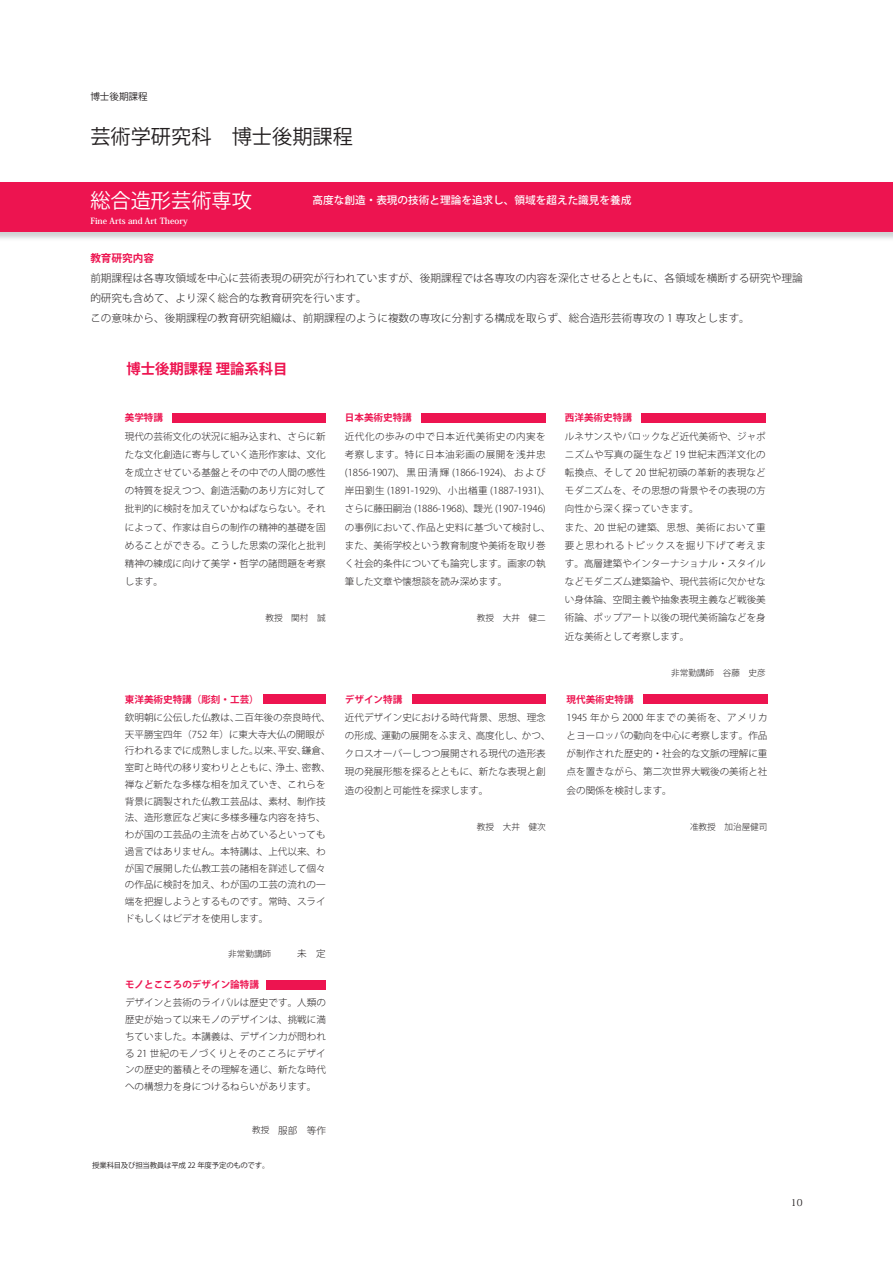
<style>
.page{position:relative;width:893px;height:1263px;background:#fff}
.page>*{position:absolute;margin:0;border:0;box-sizing:border-box;transform-origin:0 0}
.t1{font:20.25px "Koz Go Std";color:#231f20}
.t2{font:700 14.4px "Koz Go Std";color:#ed1450}
.t3{font:300 10.65px/20.2px "Koz Go Std";color:#231f20}
.t4{font:500 10.65px "Koz Go Std";color:#fff}
.t5{font:300 9.6px/18.1px "Koz Go Std";color:#231f20}
.t6{font:9.6px "Koz Go Std";color:#231f20}
.t7{font:9.6px "Koz Min Std";color:#231f20}
.t8{font:300 8.55px "Koz Go Std";color:#231f20}
.t9{font:700 8.55px "Koz Min Std";color:#fff}
.t10{font:7.5px "Koz Go Std";letter-spacing:-.03em;color:#231f20}
.s1{font-weight:400;font-size:20.25px}
.s2{font-weight:400;font-size:20.25px;color:#231f20}
.s3{font-weight:700;color:#ed1450}
.s4{font-size:9.6px}
.s5{font-size:8.55px}
</style>
<div class="page">
<div style="left:0;top:182px;width:893px;height:50px;background:#ed1450"></div>
<div style="left:173px;top:413px;width:153px;height:10px;background:#ed1450"></div>
<div style="left:421px;top:413px;width:125px;height:10px;background:#ed1450"></div>
<div style="left:641px;top:413px;width:125px;height:10px;background:#ed1450"></div>
<div style="left:412px;top:694px;width:134px;height:10px;background:#ed1450"></div>
<div style="left:264px;top:694px;width:62px;height:10px;background:#ed1450"></div>
<div style="left:643px;top:694px;width:124px;height:10px;background:#ed1450"></div>
<div style="left:267px;top:980px;width:59px;height:9px;background:#ed1450"></div>
<p class="t6" style="left:90px;top:90px;width:59px">博士後期課程</p>
<p class="t1" style="left:90px;top:124px;width:264px">芸術学研究科　博士後期課程</p>
<p class="t4" style="left:90px;top:194px;width:543px"><span class="s1">総合造形芸術専攻</span><span class="s2">　　　</span>高度な創造・表現の技術と理論を追求し、領域を超えた識見を養成</p>
<p class="t9" style="left:90px;top:215px;width:99px">Fine Arts and Art Theory</p>
<p class="t3" style="left:90px;top:248px;width:714px"><span class="s3">教育研究内容<br></span>前期課程は各専攻領域を中心に芸術表現の研究が行われていますが、後期課程では各専攻の内容を深化させるとともに、各領域を横断する研究や理論的研究も含めて、より深く総合的な教育研究を行います。<br>この意味から、後期課程の教育研究組織は、前期課程のように複数の専攻に分割する構成を取らず、総合造形芸術専攻の 1 専攻とします。</p>
<p class="t2" style="left:126px;top:360px;width:162px">博士後期課程 理論系科目</p>
<p class="t5" style="left:125px;top:409px;width:202px"><span class="s3">美学特講<br></span>現代の芸術文化の状況に組み込まれ、さらに新たな文化創造に寄与していく造形作家は、文化を成立させている基盤とその中での人間の感性の特質を捉えつつ、創造活動のあり方に対して批判的に検討を加えていかねばならない。それによって、作家は自らの制作の精神的基礎を固めることができる。こうした思索の深化と批判精神の練成に向けて美学・哲学の諸問題を考察します。</p>
<p class="t8" style="left:265px;top:612px;width:62px">教授　関村　誠</p>
<p class="t5" style="left:345px;top:409px;width:207px"><span class="s3">日本美術史特講<br></span>近代化の歩みの中で日本近代美術史の内実を考察します。特に日本油彩画の展開を浅井忠(1856-1907)、黒田清輝 (1866-1924)、および岸田劉生 (1891-1929)、小出楢重 (1887-1931)、さらに藤田嗣治 (1886-1968)、靉光 (1907-1946)の事例において、作品と史料に基づいて検討し、また、美術学校という教育制度や美術を取り巻く社会的条件についても論究します。画家の執筆した文章や懐想談を読み深めます。</p>
<p class="t8" style="left:477px;top:613px;width:70px">教授　大井　健二</p>
<p class="t5" style="left:125px;top:690px;width:207px"><span class="s3">東洋美術史特講（彫刻・工芸）<br></span>欽明朝に公伝した仏教は、二百年後の奈良時代、</p>
<p class="t5" style="left:125px;top:726px;width:207px;line-height:16.8px">天平勝宝四年（752 年）に東大寺大仏の開眼が行われるまでに成熟しました。以来、平安、鎌倉、室町と時代の移り変わりとともに、浄土、密教、禅など新たな多様な相を加えていき、これらを背景に調製された仏教工芸品は、素材、制作技法、造形意匠など実に多様多種な内容を持ち、わが国の工芸品の主流を占めているといっても過言ではありません。本特講は、上代以来、わが国で展開した仏教工芸の諸相を詳述して個々の作品に検討を加え、わが国の工芸の流れの一端を把握しようとするものです。常時、スライドもしくはビデオを使用します。</p>
<p class="t8" style="left:228px;top:948px;width:99px">非常勤講師　　　<span class="s4">未　定</span></p>
<p class="t5" style="left:125px;top:976px;width:202px"><span class="s3">モノとこころのデザイン論特講<br></span>デザインと芸術のライバルは歴史です。人類の</p>
<p class="t5" style="left:125px;top:1011px;width:202px;line-height:16.8px;text-align:justify">歴史が始って以来モノのデザインは、挑戦に満ちていました。本講義は、デザイン力が問われる 21 世紀のモノづくりとそのこころにデザインの歴史的蓄積とその理解を通じ、新たな時代への構想力を身につけるねらいがあります。</p>
<p class="t5" style="left:252px;top:1121px;width:75px"><span class="s5">教授　</span>服部　等作</p>
<p class="t10" style="left:92px;top:1160px;width:179px">授業科目及び担当教員は平成 22 年度予定のものです。</p>
<p class="t5" style="left:345px;top:690px;width:207px"><span class="s3">デザイン特講<br></span>近代デザイン史における時代背景、思想、理念の形成、運動の展開をふまえ、高度化し、かつ、クロスオーバーしつつ展開される現代の造形表現の発展形態を探るとともに、新たな表現と創造の役割と可能性を探求します。</p>
<p class="t8" style="left:477px;top:821px;width:70px">教授　大井　健次</p>
<p class="t5" style="left:565px;top:409px;width:202px"><span class="s3">西洋美術史特講<br></span>ルネサンスやバロックなど近代美術や、ジャポニズムや写真の誕生など 19 世紀末西洋文化の転換点、そして 20 世紀初頭の革新的表現などモダニズムを、その思想の背景やその表現の方向性から深く探っていきます。<br>また、20 世紀の建築、思想、美術において重要と思われるトピックスを掘り下げて考えます。高層建築やインターナショナル・スタイルなどモダニズム建築論や、現代芸術に欠かせない身体論、空間主義や抽象表現主義など戦後美術論、ポップアート以後の現代美術論などを身近な美術として考察します。</p>
<p class="t8" style="left:671px;top:667px;width:96px">非常勤講師　谷藤　史彦</p>
<p class="t5" style="left:567px;top:690px;width:202px"><span class="s3">現代美術史特講<br></span>1945 年から 2000 年までの美術を、アメリカとヨーロッパの動向を中心に考察します。作品が制作された歴史的・社会的な文脈の理解に重点を置きながら、第二次世界大戦後の美術と社会の関係を検討します。</p>
<p class="t8" style="left:690px;top:821px;width:79px">准教授　加治屋健司</p>
<p class="t7" style="left:791px;top:1196px;width:13px">10</p>
</div>
